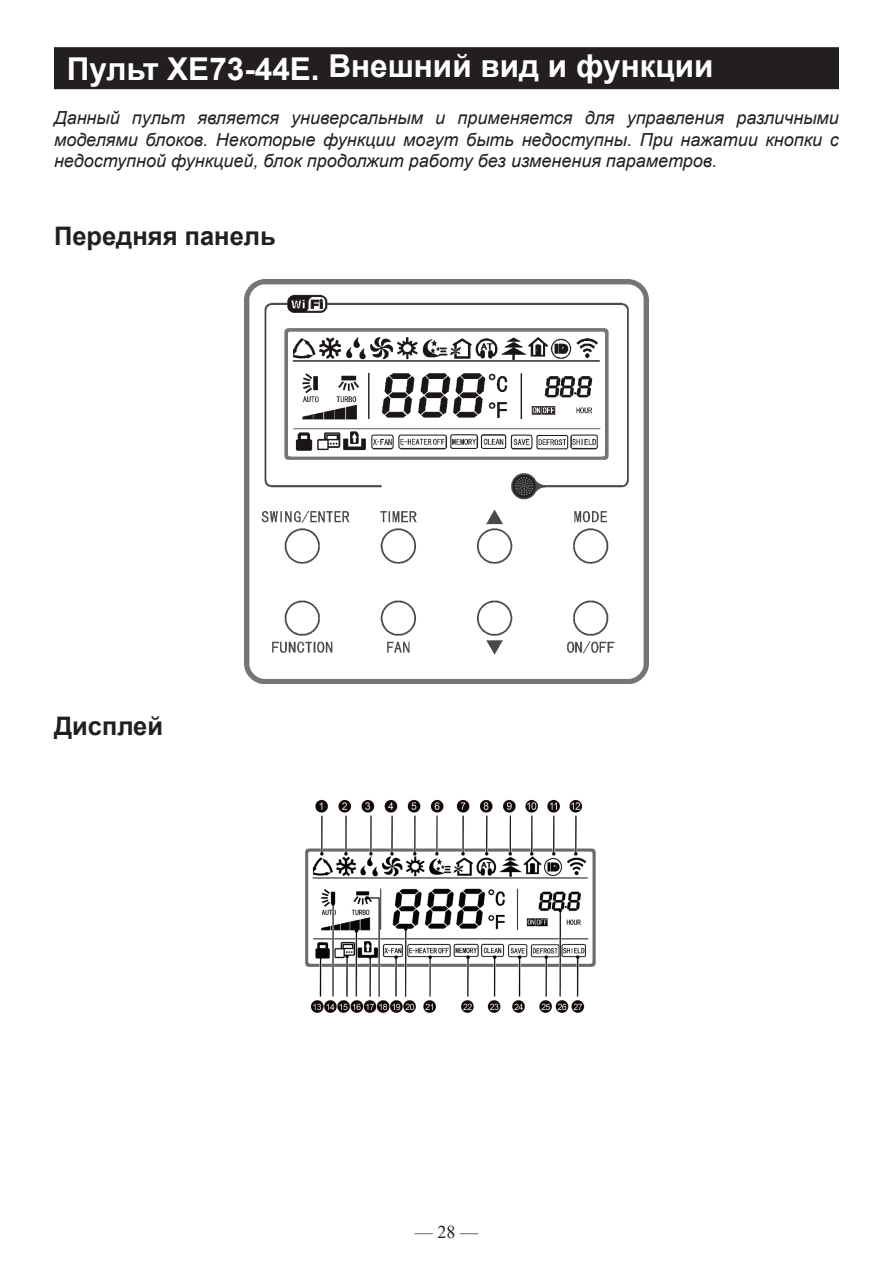
<style>
.page{position:relative;width:893px;height:1263px;background:#fff}
.page>*{position:absolute;margin:0;border:0;box-sizing:border-box;transform-origin:0 0}
.Header_1{font:700 31.5px "Arial";color:#fff}
.Header_2{font:700 25.5px "Arial";color:#231f20}
.Header_2-2{font:italic 18px/21.6px "Arial";color:#231f20;text-align:justify}
.t1{font:18px "Times New Roman";color:#231f20}
</style>
<div class="page">
<div style="left:54px;top:47px;width:785px;height:42px;background:#231f20"></div>
<img style="left:244px;top:279px;width:404px;height:404px">
<img style="left:305px;top:799px;width:291px;height:214px">
<p class="Header_1" style="left:67px;top:44px;width:648px">Пульт XE73-44E. Внешний вид и функции</p>
<p class="Header_2-2" style="left:54px;top:107px;width:786px">Данный пульт является универсальным и применяется для управления различными моделями блоков. Некоторые функции могут быть недоступны. При нажатии кнопки с недоступной функцией, блок продолжит работу без изменения параметров.</p>
<p class="Header_2" style="left:54px;top:219px;width:223px">Передняя панель</p>
<p class="Header_2" style="left:54px;top:708px;width:111px">Дисплей</p>
<p class="t1" style="left:415px;top:1219px;width:64px">— 28 —</p>
</div>
